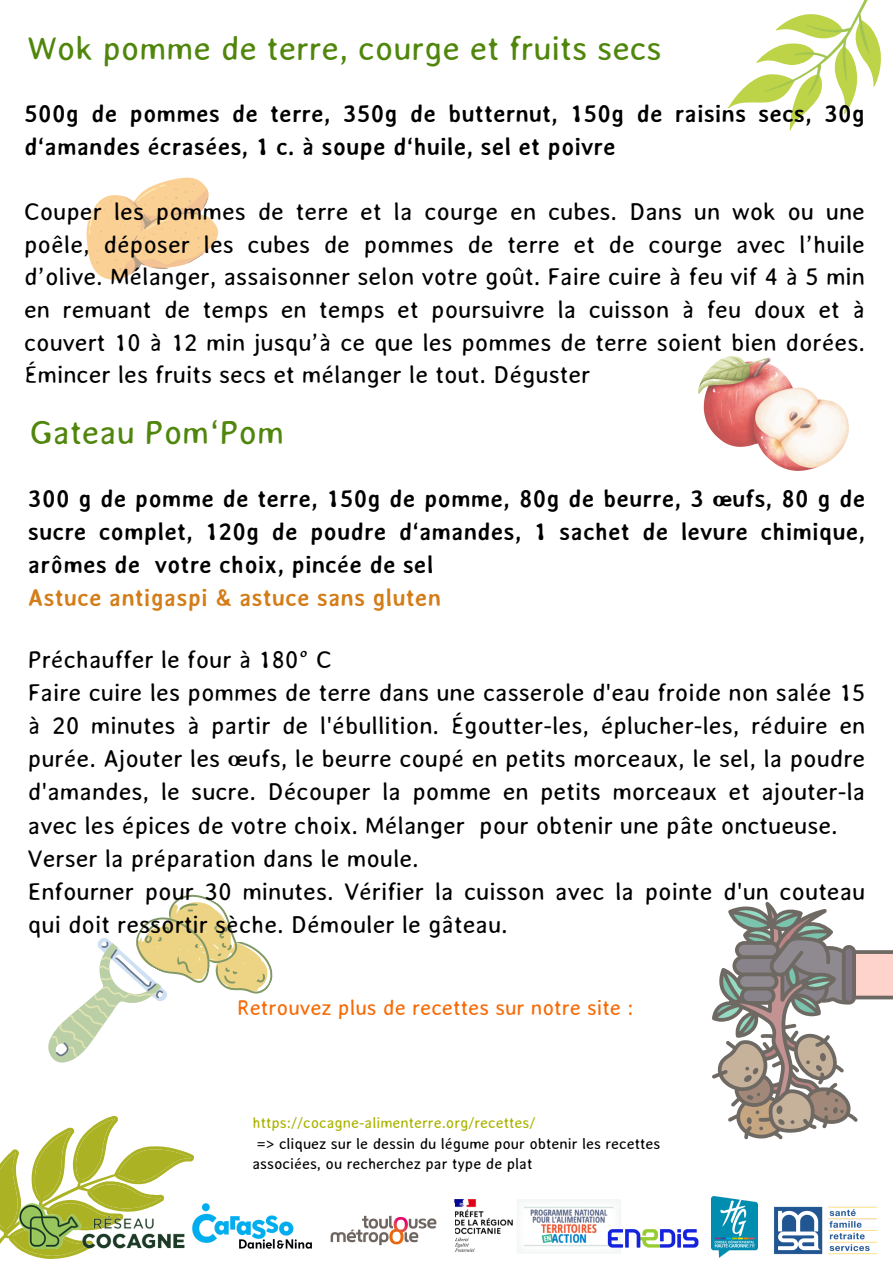
<style>
.page{position:relative;width:893px;height:1264px;background:#fff}
.page>*{position:absolute;margin:0;border:0;box-sizing:border-box;transform-origin:0 0}
.t1{font:33px "Averia Sans";color:#50860c}
.t2{font:24px/33.2px "Averia Sans";color:#000}
.t3{font:700 24px/33.2px "Averia Sans";color:#000}
.t4{font:21px "Averia Sans";color:#f76b09}
.t5{font:15px/20.2px "Averia Sans";color:#000}
.t6{font:15px "Averia Sans";color:#aab300}
.s1{color:#d47d18}
</style>
<div class="page">
<svg style="left:728px;top:0;width:153px;height:131px"></svg>
<svg style="left:0;top:1115px;width:194px;height:144px"></svg>
<img style="left:454px;top:1199px;width:167px;height:54px">
<img style="left:19px;top:1203px;width:165px;height:45px">
<img style="left:774px;top:1206px;width:103px;height:48px">
<img style="left:192px;top:1203px;width:120px;height:45px">
<img style="left:711px;top:1196px;width:46px;height:61px">
<img style="left:330px;top:1215px;width:107px;height:31px">
<img style="left:607px;top:1228px;width:91px;height:20px">
<svg style="left:712px;top:902px;width:180px;height:237px"></svg>
<svg style="left:48px;top:894px;width:225px;height:169px"></svg>
<svg style="left:86px;top:177px;width:133px;height:103px"></svg>
<img style="left:698px;top:356px;width:150px;height:115px">
<p class="t1" style="left:28px;top:31px;width:635px">Wok pomme de terre, courge et fruits secs</p>
<p class="t3" style="left:24px;top:97px;width:842px;line-height:32.7px">500g de pommes de terre, 350g de butternut, 150g de raisins secs, 30g d‘amandes écrasées, 1 c. à soupe d‘huile, sel et poivre</p>
<p class="t2" style="left:24px;top:195px;width:842px;line-height:32.7px;text-align:justify">Couper les pommes de terre et la courge en cubes. Dans un wok ou une poêle, déposer les cubes de pommes de terre et de courge avec l’huile d’olive. Mélanger, assaisonner selon votre goût. Faire cuire à feu vif 4 à 5 min en remuant de temps en temps et poursuivre la cuisson à feu doux et à couvert 10 à 12 min jusqu’à ce que les pommes de terre soient bien dorées.<br>Émincer les fruits secs et mélanger le tout. Déguster</p>
<h2 class="t1" style="left:30px;top:414px;width:255px">Gateau Pom‘Pom</h2>
<p class="t3" style="left:28px;top:481px;width:838px">300 g de pomme de terre, 150g de pomme, 80g de beurre, 3 œufs, 80 g de sucre complet, 120g de poudre d‘amandes, 1 sachet de levure chimique, arômes de votre choix, pincée de sel<br><span class="s1">Astuce antigaspi &amp; astuce sans gluten</span></p>
<p class="t2" style="left:28px;top:643px;width:838px">Préchauffer le four à 180° C<br>Faire cuire les pommes de terre dans une casserole d'eau froide non salée 15 à 20 minutes à partir de l'ébullition. Égoutter-les, éplucher-les, réduire en purée. Ajouter les œufs, le beurre coupé en petits morceaux, le sel, la poudre d'amandes, le sucre. Découper la pomme en petits morceaux et ajouter-la avec les épices de votre choix. Mélanger pour obtenir une pâte onctueuse.<br>Verser la préparation dans le moule.<br>Enfourner pour 30 minutes. Vérifier la cuisson avec la pointe d'un couteau qui doit ressortir sèche. Démouler le gâteau.</p>
<h2 class="t4" style="left:237px;top:995px;width:398px">Retrouvez plus de recettes sur notre site :</h2>
<p class="t6" style="left:252px;top:1114px;width:284px">https://cocagne-alimenterre.org/recettes/</p>
<p class="t5" style="left:252px;top:1133px;width:409px">=&gt; cliquez sur le dessin du légume pour obtenir les recettes associées, ou recherchez par type de plat</p>
</div>
